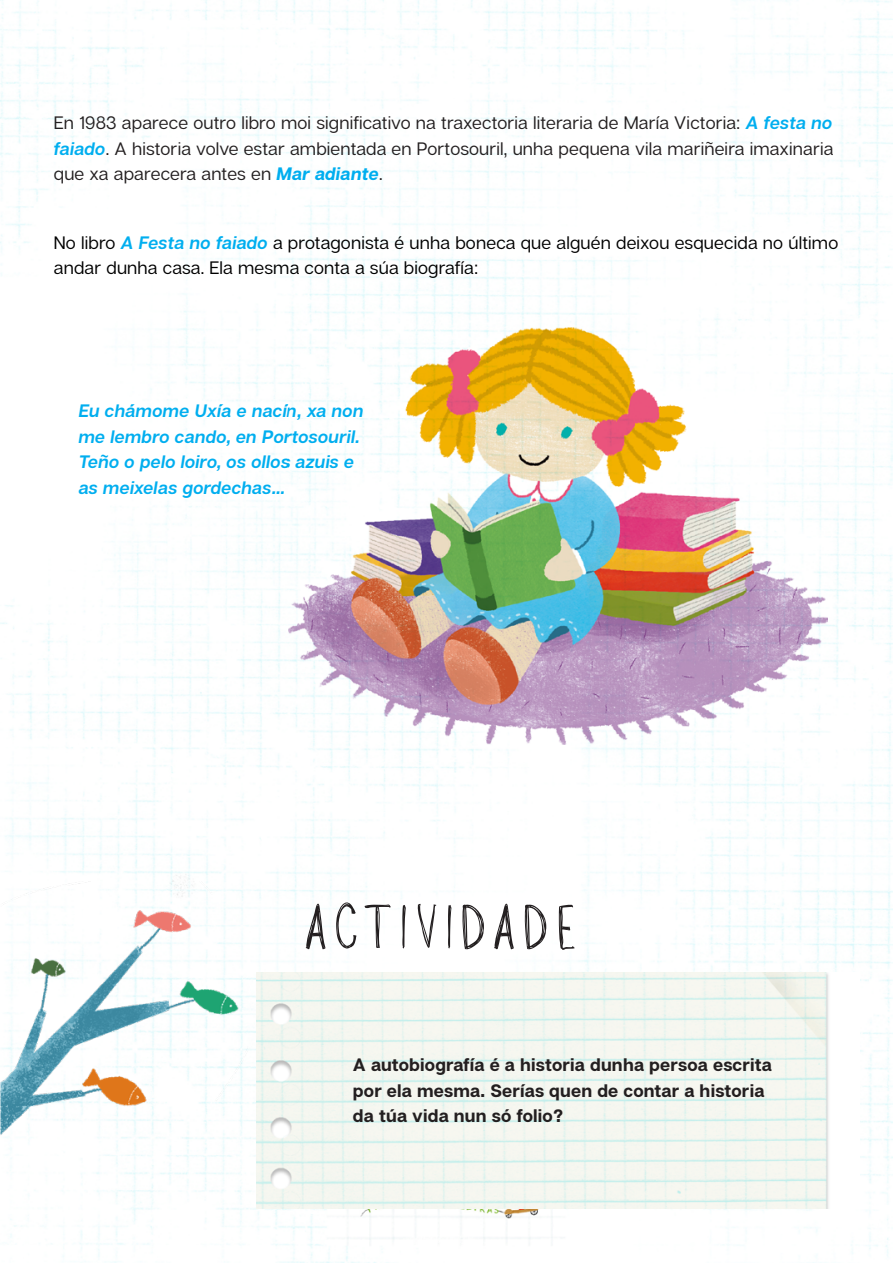
<style>
.page{position:relative;width:893px;height:1263px;background:#fff}
.page>*{position:absolute;margin:0;border:0;box-sizing:border-box;transform-origin:0 0}
.t1{font:700 54px "Louisville";letter-spacing:.1em;color:#231f20}
.t2{font:18px/25.5px "Articulat C Fv 2 Text";letter-spacing:.01em;color:#231f20;text-align:justify}
.t3{font:18px/25.5px "Articulat C Fv 2 Text";letter-spacing:.01em;color:#000}
.t4{font:italic 600 18px/25.5px "Articulat C Fv 2";letter-spacing:.01em;color:#00aeef}
.t5{font:700 18px/25.5px "Articulat C Fv 2";letter-spacing:.01em;color:#231f20}
.s1{font-family:"Articulat C Fv 2";font-weight:600;font-style:italic;color:#00aeef}
.s2{font-family:"Articulat C Fv 2";font-weight:700;font-style:italic;color:#00aeef}
</style>
<div class="page">
<img style="left:0;top:0;width:893px;height:1263px">
<img style="left:257px;top:972px;width:602px;height:237px">
<img style="left:0;top:881px;width:248px;height:270px">
<img style="left:288px;top:327px;width:539px;height:417px">
<p class="t2" style="left:54px;top:111px;width:781px">En 1983 aparece outro libro moi significativo na traxectoria literaria de María Victoria: <span class="s1">A festa no faiado</span>. A historia volve estar ambientada en Portosouril, unha pequena vila mariñeira imaxinaria que xa aparecera antes en <span class="s2">Mar adiante</span>.</p>
<p class="t3" style="left:54px;top:230px;width:786px">No libro <span class="s1">A Festa no faiado</span> a protagonista é unha boneca que alguén deixou esquecida no último andar dunha casa. Ela mesma conta a súa biografía:</p>
<p class="t4" style="left:79px;top:399px;width:286px">Eu chámome Uxía e nacín, xa non</p>
<p class="t4" style="left:79px;top:425px;width:282px">me lembro cando, en Portosouril.<br>Teño o pelo loiro, os ollos azuis e</p>
<p class="t4" style="left:79px;top:476px;width:208px">as meixelas gordechas...</p>
<p class="t1" style="left:300px;top:898px;width:275px">ACTIVIDADE</p>
<p class="t5" style="left:353px;top:1053px;width:420px">A autobiografía é a historia dunha persoa escrita por ela mesma. Serías quen de contar a historia</p>
<p class="t5" style="left:353px;top:1104px;width:212px">da túa vida nun só folio?</p>
</div>
